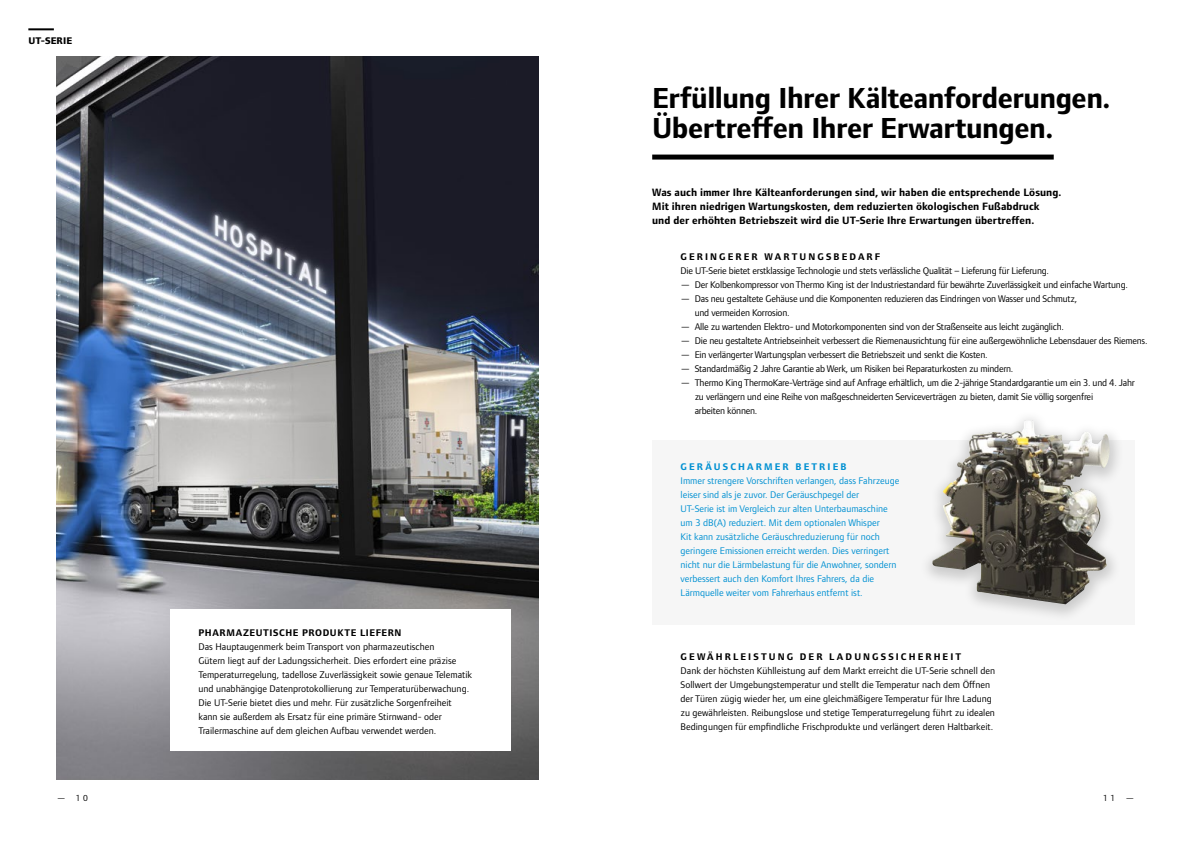
<style>
.page{position:relative;width:1191px;height:842px;background:#fff}
.page>*{position:absolute;margin:0;border:0;box-sizing:border-box;transform-origin:0 0}
.t1{font:700 30px/30px "Foundry Form Sans";letter-spacing:-.015em;color:#000}
.t2{font:700 11px/14px "Foundry Form Sans";letter-spacing:.005em;color:#000}
.t3{font:10px/14px "Foundry Form Sans";letter-spacing:-.02em;color:#000}
.t4{font:10px/14px "Foundry Form Sans";color:#000}
.t5{font:10px/14px "Foundry Form Sans";color:#0090d2}
.t6{font:700 10px "Foundry Form Sans";letter-spacing:.205em;color:#000}
.t7{font:700 10px "Foundry Form Sans";letter-spacing:.06em;color:#000}
.t8{font:700 10px "Foundry Form Sans";letter-spacing:.21em;color:#0090d2}
.t9{font:800 10px "Foundry Form Sans";letter-spacing:.01em;color:#000}
.t10{font:9px "Foundry Form Sans";color:#000}
</style>
<div class="page">
<img style="left:57px;top:57px;width:482px;height:723px">
<div style="left:652px;top:440px;width:482px;height:184px;background:#f6f6f6"></div>
<div style="left:919px;top:409px;width:206px;height:213px;background:#000;opacity:.18"></div>
<img style="left:931px;top:420px;width:178px;height:184px">
<hr style="left:28px;top:28px;width:26px;height:2px;background:#000">
<div style="left:170px;top:609px;width:340px;height:142px;background:#fff"></div>
<div style="left:652px;top:155px;width:401px;height:5px;background:#000"></div>
<p class="t9" style="left:28px;top:35px;width:45px">UT-SERIE</p>
<p class="t7" style="left:198px;top:626px;width:204px">PHARMAZEUTISCHE PRODUKTE LIEFERN</p>
<p class="t4" style="left:198px;top:639px;width:275px">Das Hauptaugenmerk beim Transport von pharmazeutischen<br>Gütern liegt auf der Ladungssicherheit. Dies erfordert eine präzise Temperaturregelung, tadellose Zuverlässigkeit sowie genaue Telematik und unabhängige Datenprotokollierung zur Temperaturüberwachung.<br>Die UT-Serie bietet dies und mehr. Für zusätzliche Sorgenfreiheit kann sie außerdem als Ersatz für eine primäre Stirnwand- oder Trailermaschine auf dem gleichen Aufbau verwendet werden.</p>
<h1 class="t1" style="left:652px;top:83px;width:460px">Erfüllung Ihrer Kälteanforderungen.<br>Übertreffen Ihrer Erwartungen.</h1>
<p class="t2" style="left:652px;top:185px;width:411px">Was auch immer Ihre Kälteanforderungen sind, wir haben die entsprechende Lösung.<br>Mit ihren niedrigen Wartungskosten, dem reduzierten ökologischen Fußabdruck<br>und der erhöhten Betriebszeit wird die UT-Serie Ihre Erwartungen übertreffen.</p>
<p class="t6" style="left:680px;top:250px;width:201px">GERINGERER WARTUNGSBEDARF</p>
<p class="t3" style="left:680px;top:263px;width:370px">Die UT-Serie bietet erstklassige Technologie und stets verlässliche Qualität – Lieferung für Lieferung.</p>
<p class="t3" style="left:680px;top:277px;width:449px">— Der Kolbenkompressor von Thermo King ist der Industriestandard für bewährte Zuverlässigkeit und einfache Wartung.</p>
<p class="t3" style="left:694px;top:291px;width:384px;text-indent:-14px">— Das neu gestaltete Gehäuse und die Komponenten reduzieren das Eindringen von Wasser und Schmutz, und vermeiden Korrosion.</p>
<p class="t3" style="left:680px;top:319px;width:385px">— Alle zu wartenden Elektro- und Motorkomponenten sind von der Straßenseite aus leicht zugänglich.</p>
<p class="t3" style="left:680px;top:333px;width:468px">— Die neu gestaltete Antriebseinheit verbessert die Riemenausrichtung für eine außergewöhnliche Lebensdauer des Riemens.</p>
<p class="t3" style="left:680px;top:347px;width:308px">— Ein verlängerter Wartungsplan verbessert die Betriebszeit und senkt die Kosten.</p>
<p class="t3" style="left:680px;top:361px;width:334px">— Standardmäßig 2 Jahre Garantie ab Werk, um Risiken bei Reparaturkosten zu mindern.</p>
<p class="t3" style="left:694px;top:375px;width:441px;text-indent:-14px">— Thermo King ThermoKare-Verträge sind auf Anfrage erhältlich, um die 2-jährige Standardgarantie um ein 3. und 4. Jahr zu verlängern und eine Reihe von maßgeschneiderten Serviceverträgen zu bieten, damit Sie völlig sorgenfrei<br>arbeiten können.</p>
<p class="t8" style="left:680px;top:461px;width:167px">GERÄUSCHARMER BETRIEB</p>
<p class="t5" style="left:680px;top:474px;width:220px">Immer strengere Vorschriften verlangen, dass Fahrzeuge leiser sind als je zuvor. Der Geräuschpegel der<br>UT‑Serie ist im Vergleich zur alten Unterbaumaschine um 3 dB(A) reduziert. Mit dem optionalen Whisper<br>Kit kann zusätzliche Geräuschreduzierung für noch geringere Emissionen erreicht werden. Dies verringert nicht nur die Lärmbelastung für die Anwohner, sondern verbessert auch den Komfort Ihres Fahrers, da die Lärmquelle weiter vom Fahrerhaus entfernt ist.</p>
<p class="t6" style="left:680px;top:651px;width:282px">GEWÄHRLEISTUNG DER LADUNGSSICHERHEIT</p>
<p class="t4" style="left:680px;top:664px;width:316px">Dank der höchsten Kühlleistung auf dem Markt erreicht die UT-Serie schnell den Sollwert der Umgebungstemperatur und stellt die Temperatur nach dem Öffnen der Türen zügig wieder her, um eine gleichmäßigere Temperatur für Ihre Ladung zu gewährleisten. Reibungslose und stetige Temperaturregelung führt zu idealen Bedingungen für empfindliche Frischprodukte und verlängert deren Haltbarkeit.</p>
<p class="t10" style="left:57px;top:792px;width:33px">— 10</p>
<p class="t10" style="left:1103px;top:792px;width:33px">11 —</p>
</div>
